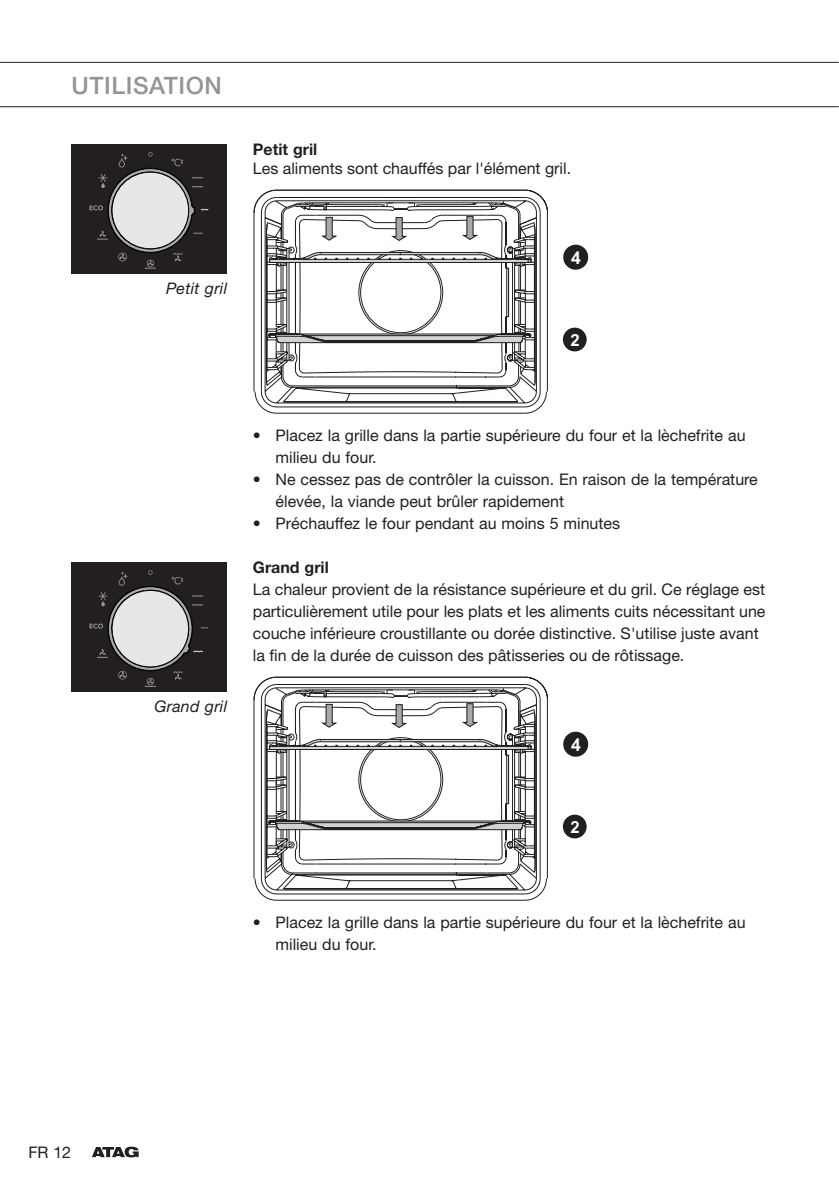
<style>
.page{position:relative;width:839px;height:1191px;background:#fff}
.page>*{position:absolute;margin:0;border:0;box-sizing:border-box;transform-origin:0 0}
.t1{font:500 24px "Helvetica Neue";letter-spacing:.025em;color:#939598}
.t2{font:700 17.6px "Arial";color:#fff}
.t3{font:700 16.8px "Arial";color:#fff}
.t4{font:16px/22px "Helvetica Neue";color:#231f20}
.t5{font:700 16px "Helvetica Neue";color:#231f20}
.t6{font:italic 16px "Helvetica Neue";letter-spacing:.015em;color:#231f20}
</style>
<div class="page">
<hr style="left:0;top:62px;width:839px;height:1px;background:#231f20">
<hr style="left:0;top:106px;width:839px;height:1px;background:#231f20">
<svg style="left:92px;top:1146px;width:47px;height:11px"></svg>
<svg style="left:254px;top:370px;width:294px;height:44px"></svg>
<svg style="left:254px;top:190px;width:294px;height:180px"></svg>
<svg style="left:264px;top:200px;width:273px;height:207px"></svg>
<hr style="left:286px;top:250px;width:1px;height:112px;background:#231f20">
<svg style="left:460px;top:216px;width:20px;height:25px"></svg>
<svg style="left:389px;top:217px;width:20px;height:25px"></svg>
<svg style="left:319px;top:216px;width:20px;height:25px"></svg>
<div style="left:563px;top:328px;width:24px;height:23px;background:#231f20;border-radius:50%"></div>
<div style="left:563px;top:245px;width:25px;height:25px;background:#231f20;border-radius:50%"></div>
<svg style="left:268px;top:333px;width:264px;height:10px;background:#7f7d7e"></svg>
<svg style="left:269px;top:248px;width:263px;height:19px"></svg>
<svg style="left:254px;top:857px;width:294px;height:43px"></svg>
<svg style="left:254px;top:677px;width:294px;height:180px"></svg>
<svg style="left:264px;top:687px;width:273px;height:207px"></svg>
<hr style="left:286px;top:737px;width:1px;height:111px;background:#231f20">
<svg style="left:460px;top:702px;width:20px;height:26px"></svg>
<svg style="left:389px;top:703px;width:20px;height:25px"></svg>
<svg style="left:319px;top:703px;width:20px;height:25px"></svg>
<div style="left:563px;top:814px;width:24px;height:24px;background:#231f20;border-radius:50%"></div>
<div style="left:563px;top:732px;width:25px;height:25px;background:#231f20;border-radius:50%"></div>
<svg style="left:268px;top:820px;width:264px;height:10px;background:#7f7d7f"></svg>
<svg style="left:269px;top:735px;width:263px;height:19px"></svg>
<div style="left:71px;top:144px;width:156px;height:130px;background:#231f20"></div>
<svg style="left:89px;top:152px;width:119px;height:117px"></svg>
<div style="left:112px;top:172px;width:77px;height:77px;background:#e6e7e9;border-radius:50%"></div>
<div style="left:112px;top:172px;width:77px;height:77px;border:1px solid #050504;border-radius:50%"></div>
<div style="left:71px;top:562px;width:156px;height:130px;background:#231f20"></div>
<svg style="left:89px;top:570px;width:119px;height:117px"></svg>
<h1 class="t1" style="left:71px;top:71px;width:152px">UTILISATION</h1>
<p class="t5" style="left:253px;top:140px;width:66px">Petit gril</p>
<p class="t4" style="left:253px;top:157px;width:320px">Les aliments sont chauffés par l'élément gril.</p>
<p class="t6" style="left:166px;top:278px;width:63px">Petit gril</p>
<p class="t2" style="left:571px;top:247px;width:11px">4</p>
<p class="t3" style="left:571px;top:330px;width:11px">2</p>
<p class="t6" style="left:154px;top:696px;width:74px">Grand gril</p>
<p class="t4" style="left:276px;top:424px;width:471px;text-indent:-23px">• Placez la grille dans la partie supérieure du four et la lèchefrite au milieu du four.</p>
<p class="t4" style="left:276px;top:468px;width:484px;text-indent:-23px">• Ne cessez pas de contrôler la cuisson. En raison de la température élevée, la viande peut brûler rapidement</p>
<p class="t4" style="left:253px;top:512px;width:369px">• Préchauffez le four pendant au moins 5 minutes</p>
<p class="t5" style="left:253px;top:558px;width:77px">Grand gril</p>
<p class="t4" style="left:253px;top:578px;width:514px">La chaleur provient de la résistance supérieure et du gril. Ce réglage est particulièrement utile pour les plats et les aliments cuits nécessitant une couche inférieure croustillante ou dorée distinctive. S'utilise juste avant la fin de la durée de cuisson des pâtisseries ou de rôtissage.</p>
<p class="t2" style="left:571px;top:734px;width:11px">4</p>
<p class="t3" style="left:571px;top:817px;width:11px">2</p>
<p class="t4" style="left:276px;top:911px;width:471px;text-indent:-23px">• Placez la grille dans la partie supérieure du four et la lèchefrite au milieu du four.</p>
<p class="t4" style="left:28px;top:1140px;width:44px">FR 12</p>
</div>
